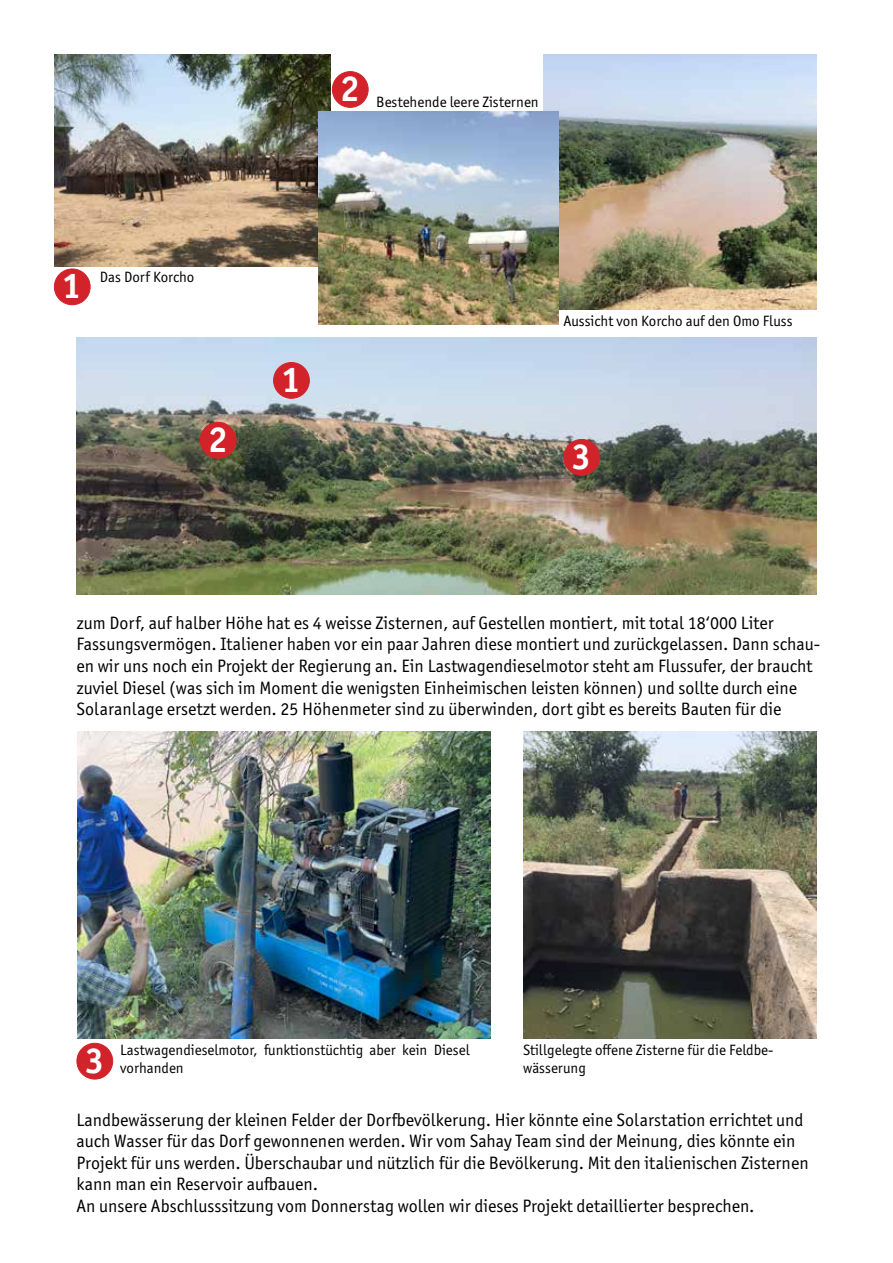
<style>
.page{position:relative;width:893px;height:1263px;background:#fff}
.page>*{position:absolute;margin:0;border:0;box-sizing:border-box;transform-origin:0 0}
.t1{font:700 36px "Officina Sans ITC Pro";color:#fff}
.t2{font:18px/21.6px "Officina Sans ITC Pro";color:#000}
.t3{font:15px/18px "Officina Sans ITC Pro";color:#000}
</style>
<div class="page">
<img style="left:77px;top:337px;width:739px;height:258px">
<img style="left:543px;top:54px;width:273px;height:255px">
<img style="left:54px;top:54px;width:276px;height:213px">
<img style="left:523px;top:731px;width:293px;height:308px">
<img style="left:78px;top:731px;width:412px;height:308px">
<div style="left:274px;top:362px;width:35px;height:36px;background:#d2232a;border-radius:50%"></div>
<div style="left:273px;top:362px;width:37px;height:37px;border:1px solid #d2232a;border-radius:50%"></div>
<div style="left:564px;top:439px;width:36px;height:36px;background:#d2232a;border-radius:50%"></div>
<div style="left:563px;top:439px;width:37px;height:37px;border:1px solid #d2232a;border-radius:50%"></div>
<div style="left:200px;top:422px;width:36px;height:36px;background:#d2232a;border-radius:50%"></div>
<div style="left:200px;top:422px;width:36px;height:37px;border:1px solid #d2232a;border-radius:50%"></div>
<div style="left:54px;top:269px;width:36px;height:36px;background:#d2232a;border-radius:50%"></div>
<div style="left:54px;top:269px;width:37px;height:36px;border:1px solid #d2232a;border-radius:50%"></div>
<img style="left:319px;top:112px;width:239px;height:212px">
<div style="left:332px;top:72px;width:36px;height:35px;background:#d2232a;border-radius:50%"></div>
<div style="left:332px;top:71px;width:37px;height:37px;border:1px solid #d2232a;border-radius:50%"></div>
<div style="left:77px;top:1043px;width:36px;height:36px;background:#d2232a;border-radius:50%"></div>
<div style="left:77px;top:1043px;width:36px;height:36px;border:1px solid #d2232a;border-radius:50%"></div>
<h1 class="t1" style="left:340px;top:66px;width:21px">2</h1>
<p class="t3" style="left:376px;top:92px;width:164px">Bestehende leere Zisternen</p>
<h1 class="t1" style="left:62px;top:264px;width:21px">1</h1>
<p class="t3" style="left:100px;top:268px;width:96px">Das Dorf Korcho</p>
<h1 class="t1" style="left:208px;top:417px;width:21px">2</h1>
<h1 class="t1" style="left:281px;top:357px;width:21px">1</h1>
<p class="t3" style="left:563px;top:311px;width:231px">Aussicht von Korcho auf den Omo Fluss</p>
<h1 class="t1" style="left:572px;top:434px;width:21px">3</h1>
<p class="t2" style="left:77px;top:612px;width:745px">zum Dorf, auf halber Höhe hat es 4 weisse Zisternen, auf Gestellen montiert, mit total 18‘000 Liter Fassungsvermögen. Italiener haben vor ein paar Jahren diese montiert und zurückgelassen. Dann schau&shy;en wir uns noch ein Projekt der Regierung an. Ein Lastwagendieselmotor steht am Flussufer, der braucht zuviel Diesel (was sich im Moment die wenigsten Einheimischen leisten können) und sollte durch eine Solaranlage ersetzt werden. 25 Höhenmeter sind zu überwinden, dort gibt es bereits Bauten für die</p>
<h1 class="t1" style="left:85px;top:1038px;width:21px">3</h1>
<p class="t3" style="left:120px;top:1041px;width:351px">Lastwagendieselmotor, funktionstüchtig aber kein Diesel vorhanden</p>
<p class="t3" style="left:523px;top:1041px;width:252px">Stillgelegte offene Zisterne für die Feldbe&shy;wässerung</p>
<p class="t2" style="left:77px;top:1108px;width:734px">Landbewässerung der kleinen Felder der Dorfbevölkerung. Hier könnte eine Solarstation errichtet und auch Wasser für das Dorf gewonnenen werden. Wir vom Sahay Team sind der Meinung, dies könnte ein Projekt für uns werden. Überschaubar und nützlich für die Bevölkerung. Mit den italienischen Zisternen kann man ein Reservoir aufbauen.<br>An unsere Abschlusssitzung vom Donnerstag wollen wir dieses Projekt detaillierter besprechen.</p>
</div>
